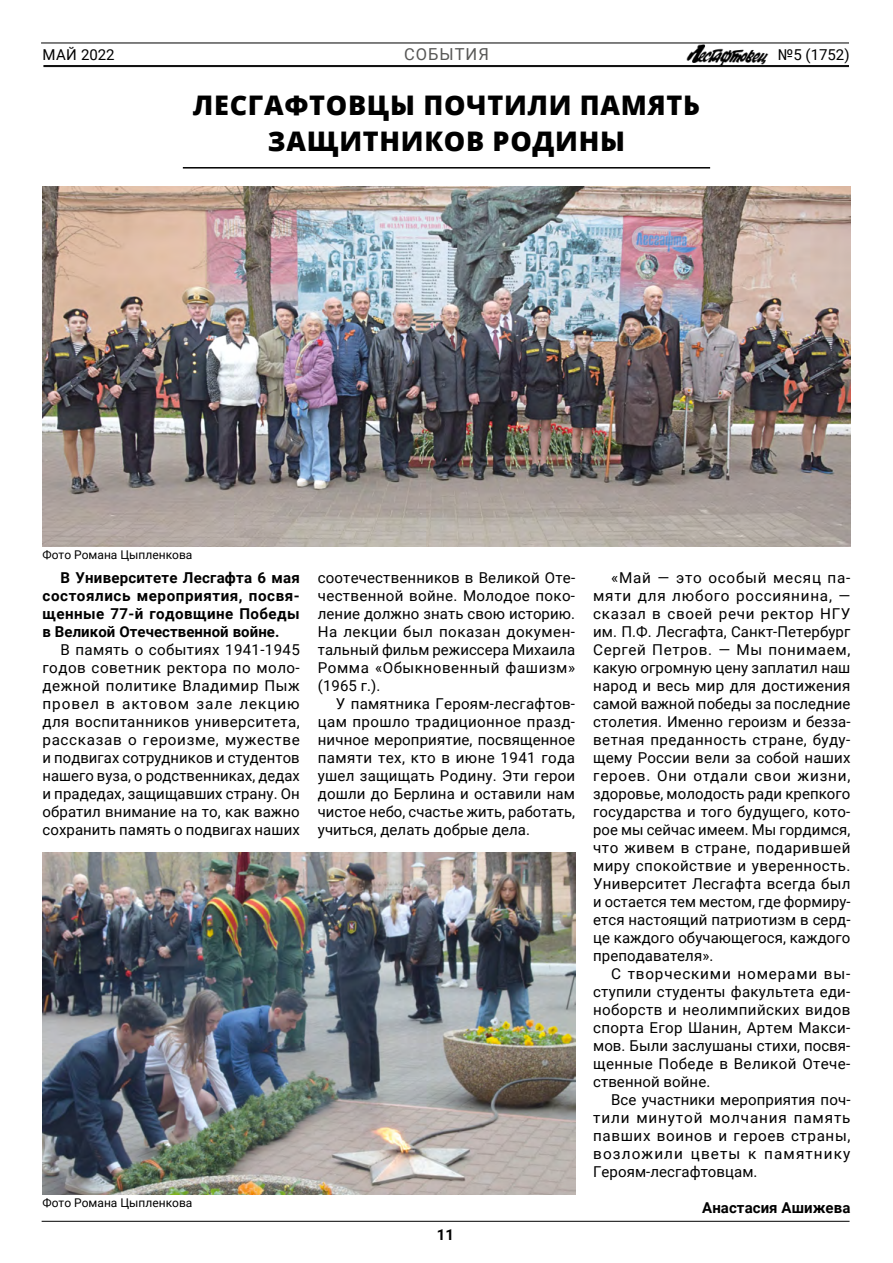
<style>
.page{position:relative;width:893px;height:1263px;background:#fff}
.page>*{position:absolute;margin:0;border:0;box-sizing:border-box;transform-origin:0 0}
.t1{font:800 27px/36px "Open Sans";letter-spacing:.025em;color:#000;text-align:center}
.t2{font:16.5px "Roboto";letter-spacing:.06em;color:#575756}
.t3{font:15px/18px "Roboto";letter-spacing:.005em;color:#000;text-align:justify}
.t4{font:700 15px/18px "Roboto";letter-spacing:.005em;color:#000;text-align:justify}
.t5{font:12px "Roboto";color:#000}
</style>
<div class="page">
<hr style="left:183px;top:167px;width:527px;height:2px;background:#000">
<hr style="left:43px;top:65px;width:806px;height:1px;background:#000">
<hr style="left:43px;top:66px;width:806px;height:1px;background:#000">
<hr style="left:41px;top:43px;width:808px;height:1px;background:#000">
<img style="left:687px;top:44px;width:81px;height:21px">
<hr style="left:42px;top:1221px;width:807px;height:1px;background:#000">
<img style="left:42px;top:187px;width:808px;height:360px">
<img style="left:43px;top:853px;width:532px;height:342px">
<p class="t3" style="left:42px;top:45px;width:74px">МАЙ 2022</p>
<p class="t3" style="left:778px;top:45px;width:73px">№5 (1752)</p>
<p class="t2" style="left:404px;top:43px;width:86px">СОБЫТИЯ</p>
<h1 class="t1" style="left:193px;top:85px;width:509px">ЛЕСГАФТОВЦЫ ПОЧТИЛИ ПАМЯТЬ<br>ЗАЩИТНИКОВ РОДИНЫ</h1>
<p class="t5" style="left:43px;top:546px;width:151px">Фото Романа Цыпленкова</p>
<p class="t4" style="left:43px;top:568px;width:259px;text-indent:18px">В Университете Лесгафта 6 мая состоялись мероприятия, посвя&shy;щенные 77-й годовщине Победы в Великой Отечественной войне.</p>
<p class="t3" style="left:43px;top:640px;width:259px;text-indent:18px">В память о событиях 1941-1945 годов советник ректора по моло&shy;дежной политике Владимир Пыж провел в актовом зале лекцию для воспитанников университета, рассказав о героизме, мужестве и подвигах сотрудников и студентов нашего вуза, о родственниках, дедах и прадедах, защищавших страну. Он обратил внимание на то, как важно сохранить память о подвигах наших</p>
<p class="t3" style="left:318px;top:568px;width:259px">соотечественников в Великой Оте&shy;чественной войне. Молодое поко&shy;ление должно знать свою историю.<br>На лекции был показан докумен&shy;тальный фильм режиссера Михаила Ромма «Обыкновенный фашизм» (1965 г.).</p>
<p class="t3" style="left:318px;top:694px;width:259px;text-indent:18px">У памятника Героям-лесгафтов&shy;цам прошло традиционное празд&shy;ничное мероприятие, посвященное памяти тех, кто в июне 1941 года ушел защищать Родину. Эти герои дошли до Берлина и оставили нам чистое небо, счастье жить, работать, учиться, делать добрые дела.</p>
<p class="t5" style="left:43px;top:1194px;width:151px">Фото Романа Цыпленкова</p>
<p class="t4" style="left:437px;top:1225px;width:19px">11</p>
<p class="t3" style="left:593px;top:568px;width:259px;text-indent:18px">«Май — это особый месяц па&shy;мяти для любого россиянина, — сказал в своей речи ректор НГУ им. П.Ф. Лесгафта, Санкт-Петербург Сергей Петров. — Мы понимаем, какую огромную цену заплатил наш народ и весь мир для достижения самой важной победы за последние столетия. Именно героизм и безза&shy;ветная преданность стране, буду&shy;щему России вели за собой наших героев. Они отдали свои жизни, здоровье, молодость ради крепкого государства и того будущего, кото&shy;рое мы сейчас имеем. Мы гордимся, что живем в стране, подарившей миру спокойствие и уверенность.<br>Университет Лесгафта всегда был и остается тем местом, где формиру&shy;ется настоящий патриотизм в серд&shy;це каждого обучающегося, каждого преподавателя».</p>
<p class="t3" style="left:593px;top:964px;width:259px;text-indent:18px">С творческими номерами вы&shy;ступили студенты факультета еди&shy;ноборств и неолимпийских видов спорта Егор Шанин, Артем Макси&shy;мов. Были заслушаны стихи, посвя&shy;щенные Победе в Великой Отече&shy;ственной войне.</p>
<p class="t3" style="left:593px;top:1090px;width:259px;text-indent:18px">Все участники мероприятия поч&shy;тили минутой молчания память павших воинов и героев страны, возложили цветы к памятнику Героям-лесгафтовцам.</p>
<p class="t4" style="left:702px;top:1198px;width:150px">Анастасия Ашижева</p>
</div>
